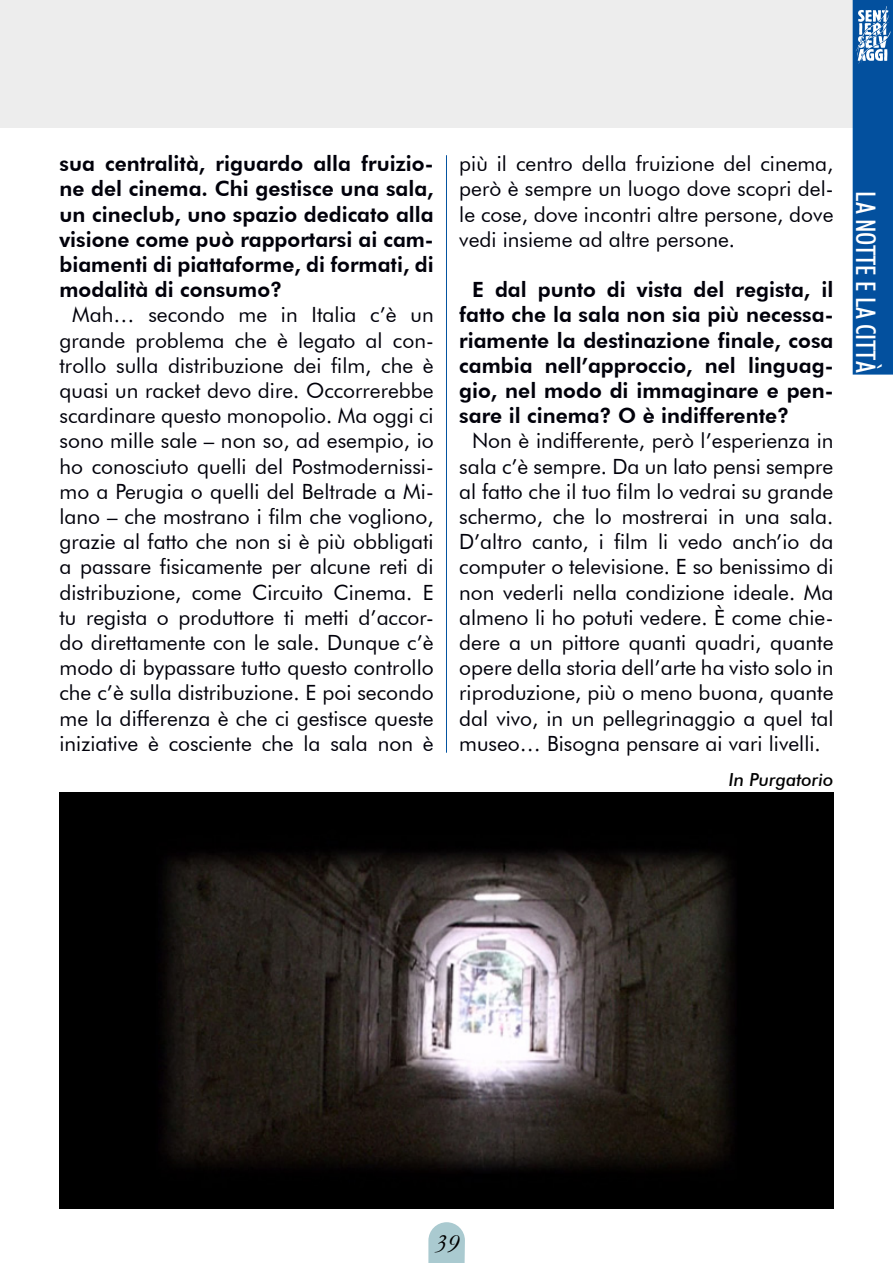
<style>
.page{position:relative;width:893px;height:1263px;background:#fff}
.page>*{position:absolute;margin:0;border:0;box-sizing:border-box;transform-origin:0 0}
.t1{font:500 condensed 27px "Futura BT";color:#fff}
.t2{font:italic 27px "Garamond";color:#000}
.t3{font:21px/25.2px "Futura BT";color:#00000a;text-align:justify}
.t4{font:800 21px/25.2px "Futura BT";color:#00000a;text-align:justify}
.t5{font:italic 500 18px "Futura BT";color:#000}
</style>
<div class="page">
<div style="left:0;top:0;width:893px;height:127px;background:#ededed"></div>
<svg style="left:428px;top:1222px;width:37px;height:41px;background:#b3d0d5"></svg>
<hr style="left:446px;top:155px;width:1px;height:598px;background:#0453a0">
<img style="left:59px;top:793px;width:774px;height:416px">
<svg style="left:853px;top:0;width:40px;height:375px;background:#115aa3"></svg>
<p class="t4" style="left:60px;top:151px;width:376px">sua centralità, riguardo alla fruizio&shy;ne del cinema. Chi gestisce una sala, un cineclub, uno spazio dedicato alla visione come può rapportarsi ai cam&shy;biamenti di piattaforme, di formati, di modalità di consumo?</p>
<p class="t3" style="left:60px;top:302px;width:376px;text-indent:13px">Mah… secondo me in Italia c’è un grande problema che è legato al con&shy;trollo sulla distribuzione dei film, che è quasi un racket devo dire. Occorrerebbe scardinare questo monopolio. Ma oggi ci sono mille sale – non so, ad esempio, io ho conosciuto quelli del Postmodernissi&shy;mo a Perugia o quelli del Beltrade a Mi&shy;lano – che mostrano i film che vogliono, grazie al fatto che non si è più obbligati a passare fisicamente per alcune reti di distribuzione, come Circuito Cinema. E tu regista o produttore ti metti d’accor&shy;do direttamente con le sale. Dunque c’è modo di bypassare tutto questo controllo che c’è sulla distribuzione. E poi secondo me la differenza è che ci gestisce queste iniziative è cosciente che la sala non è</p>
<p class="t3" style="left:459px;top:151px;width:376px">più il centro della fruizione del cinema, però è sempre un luogo dove scopri del&shy;le cose, dove incontri altre persone, dove vedi insieme ad altre persone.</p>
<p class="t4" style="left:459px;top:277px;width:376px;text-indent:13px">E dal punto di vista del regista, il fatto che la sala non sia più necessa&shy;riamente la destinazione finale, cosa cambia nell’approccio, nel linguag&shy;gio, nel modo di immaginare e pen&shy;sare il cinema? O è indifferente?</p>
<p class="t3" style="left:459px;top:428px;width:376px;text-indent:13px">Non è indifferente, però l’esperienza in sala c’è sempre. Da un lato pensi sempre al fatto che il tuo film lo vedrai su grande schermo, che lo mostrerai in una sala.<br>D’altro canto, i film li vedo anch’io da computer o televisione. E so benissimo di non vederli nella condizione ideale. Ma almeno li ho potuti vedere. È come chie&shy;dere a un pittore quanti quadri, quante opere della storia dell’arte ha visto solo in riproduzione, più o meno buona, quante dal vivo, in un pellegrinaggio a quel tal museo… Bisogna pensare ai vari livelli.</p>
<p class="t5" style="left:729px;top:768px;width:106px">In Purgatorio</p>
<p class="t1" style="left:882px;top:191px;width:183px;rotate:90deg">LA NOTTE E LA CITTÀ</p>
<p class="t2" style="left:434px;top:1225px;width:27px">39</p>
</div>
